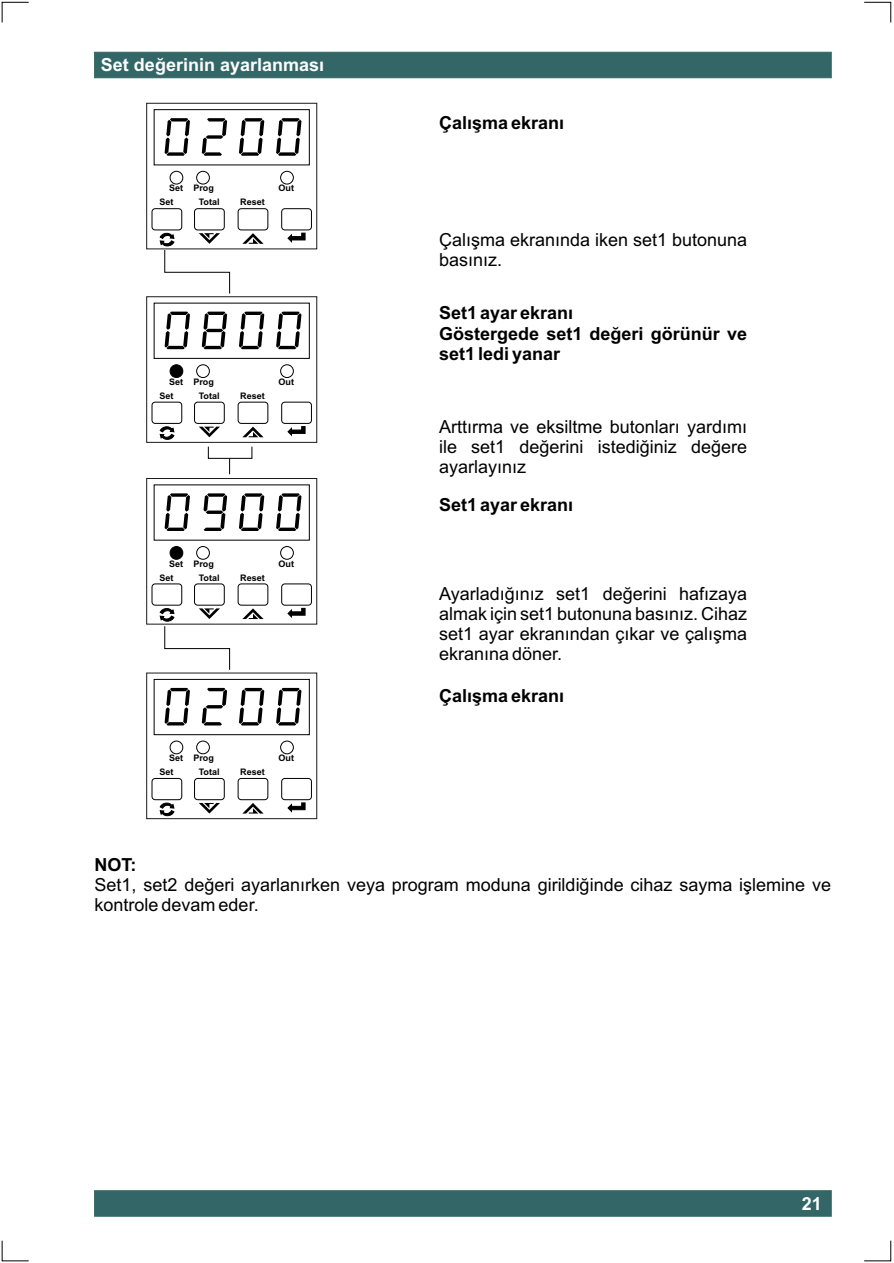
<style>
.page{position:relative;width:894px;height:1263px;background:#fff}
.page>*{position:absolute;margin:0;border:0;box-sizing:border-box;transform-origin:0 0}
.t1{font:18px/20.1px "Arial";color:#000}
.t2{font:700 18px/20.1px "Arial";color:#000}
.t3{font:700 18px "Arial";color:#fff}
.t4{font:700 9px "Arial";color:#000}
</style>
<div class="page">
<div style="left:94px;top:52px;width:737px;height:26px;background:#366;border:1px solid #366"></div>
<div style="left:94px;top:1191px;width:737px;height:25px;background:#366"></div>
<svg style="left:1px;top:1px;width:28px;height:22px"></svg>
<svg style="left:1px;top:1240px;width:28px;height:22px"></svg>
<svg style="left:864px;top:1px;width:28px;height:22px"></svg>
<svg style="left:864px;top:1240px;width:28px;height:22px"></svg>
<div style="left:147px;top:103px;width:170px;height:146px;border:1px solid #1a1a1a"></div>
<div style="left:147px;top:478px;width:170px;height:146px;border:1px solid #1a1a1a"></div>
<div style="left:196px;top:171px;width:14px;height:13px;border:1px solid #000;border-radius:50%"></div>
<div style="left:196px;top:741px;width:14px;height:13px;border:1px solid #000;border-radius:50%"></div>
<div style="left:196px;top:365px;width:14px;height:13px;border:1px solid #000;border-radius:50%"></div>
<div style="left:196px;top:546px;width:14px;height:13px;border:1px solid #000;border-radius:50%"></div>
<div style="left:280px;top:171px;width:14px;height:13px;border:1px solid #000;border-radius:50%"></div>
<div style="left:280px;top:741px;width:14px;height:13px;border:1px solid #000;border-radius:50%"></div>
<div style="left:280px;top:365px;width:14px;height:13px;border:1px solid #000;border-radius:50%"></div>
<div style="left:280px;top:546px;width:14px;height:13px;border:1px solid #000;border-radius:50%"></div>
<div style="left:282px;top:209px;width:30px;height:21px;border:1px solid #000;border-radius:3px"></div>
<div style="left:282px;top:778px;width:30px;height:22px;border:1px solid #000;border-radius:3px"></div>
<div style="left:282px;top:402px;width:30px;height:22px;border:1px solid #000;border-radius:3px"></div>
<div style="left:282px;top:584px;width:30px;height:21px;border:1px solid #000;border-radius:3px"></div>
<div style="left:194px;top:209px;width:30px;height:21px;border:1px solid #000;border-radius:3px"></div>
<div style="left:194px;top:778px;width:30px;height:22px;border:1px solid #000;border-radius:3px"></div>
<div style="left:194px;top:402px;width:30px;height:22px;border:1px solid #000;border-radius:3px"></div>
<div style="left:194px;top:584px;width:30px;height:21px;border:1px solid #000;border-radius:3px"></div>
<div style="left:238px;top:209px;width:30px;height:21px;border:1px solid #000;border-radius:3px"></div>
<div style="left:238px;top:778px;width:30px;height:22px;border:1px solid #000;border-radius:3px"></div>
<div style="left:238px;top:402px;width:30px;height:22px;border:1px solid #000;border-radius:3px"></div>
<div style="left:238px;top:584px;width:30px;height:21px;border:1px solid #000;border-radius:3px"></div>
<div style="left:154px;top:109px;width:155px;height:56px;border:1px solid #000"></div>
<div style="left:154px;top:679px;width:155px;height:56px;border:1px solid #000"></div>
<div style="left:154px;top:303px;width:155px;height:56px;border:1px solid #000"></div>
<svg style="left:202px;top:118px;width:25px;height:38px"></svg>
<svg style="left:202px;top:688px;width:25px;height:38px"></svg>
<svg style="left:202px;top:312px;width:25px;height:37px"></svg>
<svg style="left:204px;top:493px;width:23px;height:38px"></svg>
<svg style="left:239px;top:118px;width:25px;height:38px"></svg>
<svg style="left:239px;top:688px;width:25px;height:38px"></svg>
<svg style="left:239px;top:312px;width:25px;height:37px"></svg>
<svg style="left:239px;top:493px;width:25px;height:38px"></svg>
<svg style="left:276px;top:118px;width:25px;height:38px"></svg>
<svg style="left:276px;top:688px;width:25px;height:38px"></svg>
<svg style="left:276px;top:312px;width:25px;height:37px"></svg>
<svg style="left:276px;top:493px;width:25px;height:38px"></svg>
<svg style="left:288px;top:233px;width:17px;height:9px"></svg>
<svg style="left:288px;top:803px;width:17px;height:9px"></svg>
<svg style="left:288px;top:426px;width:17px;height:10px"></svg>
<svg style="left:288px;top:608px;width:17px;height:10px"></svg>
<svg style="left:199px;top:803px;width:21px;height:11px"></svg>
<svg style="left:199px;top:427px;width:21px;height:10px"></svg>
<svg style="left:242px;top:233px;width:22px;height:11px"></svg>
<svg style="left:242px;top:803px;width:22px;height:11px"></svg>
<svg style="left:242px;top:427px;width:22px;height:10px"></svg>
<svg style="left:242px;top:608px;width:22px;height:11px"></svg>
<div style="left:208px;top:446px;width:44px;height:13px;border:1px solid #000"></div>
<svg style="left:229px;top:458px;width:1px;height:16px"></svg>
<div style="left:152px;top:209px;width:30px;height:21px;border:1px solid #000;border-radius:3px"></div>
<div style="left:152px;top:778px;width:30px;height:22px;border:1px solid #000;border-radius:3px"></div>
<div style="left:152px;top:402px;width:30px;height:22px;border:1px solid #000;border-radius:3px"></div>
<div style="left:152px;top:584px;width:30px;height:21px;border:1px solid #000;border-radius:3px"></div>
<svg style="left:165px;top:118px;width:25px;height:38px"></svg>
<svg style="left:165px;top:688px;width:25px;height:38px"></svg>
<svg style="left:165px;top:312px;width:25px;height:37px"></svg>
<svg style="left:165px;top:493px;width:25px;height:38px"></svg>
<div style="left:170px;top:171px;width:13px;height:13px;border:1px solid #000;border-radius:50%"></div>
<div style="left:170px;top:741px;width:13px;height:13px;border:1px solid #000;border-radius:50%"></div>
<div style="left:170px;top:365px;width:13px;height:13px;background:#000;border:1px solid #000;border-radius:50%"></div>
<div style="left:170px;top:546px;width:13px;height:13px;background:#000;border:1px solid #000;border-radius:50%"></div>
<svg style="left:160px;top:233px;width:70px;height:61px"></svg>
<svg style="left:160px;top:803px;width:14px;height:13px"></svg>
<svg style="left:160px;top:426px;width:14px;height:14px"></svg>
<svg style="left:160px;top:608px;width:70px;height:62px"></svg>
<p class="t3" style="left:101px;top:58px;width:225px">Set deðerinin ayarlanmasý</p>
<p class="t4" style="left:169px;top:185px;width:16px">Set</p>
<p class="t4" style="left:159px;top:199px;width:16px">Set</p>
<p class="t4" style="left:193px;top:185px;width:22px">Prog</p>
<p class="t4" style="left:199px;top:199px;width:22px">Total</p>
<p class="t4" style="left:240px;top:199px;width:26px">Reset</p>
<p class="t4" style="left:279px;top:185px;width:17px">Out</p>
<p class="t4" style="left:169px;top:378px;width:16px">Set</p>
<p class="t4" style="left:159px;top:392px;width:16px">Set</p>
<p class="t4" style="left:193px;top:378px;width:22px">Prog</p>
<p class="t4" style="left:199px;top:392px;width:22px">Total</p>
<p class="t4" style="left:240px;top:392px;width:26px">Reset</p>
<p class="t4" style="left:279px;top:378px;width:17px">Out</p>
<p class="t4" style="left:169px;top:560px;width:16px">Set</p>
<p class="t4" style="left:159px;top:574px;width:16px">Set</p>
<p class="t4" style="left:193px;top:560px;width:22px">Prog</p>
<p class="t4" style="left:199px;top:574px;width:22px">Total</p>
<p class="t4" style="left:240px;top:574px;width:26px">Reset</p>
<p class="t4" style="left:279px;top:560px;width:17px">Out</p>
<p class="t4" style="left:169px;top:755px;width:16px">Set</p>
<p class="t4" style="left:159px;top:769px;width:16px">Set</p>
<p class="t4" style="left:193px;top:755px;width:22px">Prog</p>
<p class="t4" style="left:199px;top:769px;width:22px">Total</p>
<p class="t4" style="left:240px;top:769px;width:26px">Reset</p>
<p class="t4" style="left:279px;top:755px;width:17px">Out</p>
<p class="t2" style="left:439px;top:114px;width:127px">Çalýþma ekraný</p>
<p class="t1" style="left:439px;top:231px;width:310px">Çalýþma ekranýnda iken set1 butonuna basýnýz.</p>
<p class="t2" style="left:439px;top:305px;width:310px">Set1 ayar ekraný<br>Göstergede set1 deðeri görünür ve set1 ledi yanar</p>
<p class="t1" style="left:439px;top:418px;width:310px;text-align:justify">Arttýrma ve eksiltme butonlarý yardýmý ile set1 deðerini istediðiniz deðere ayarlayýnýz</p>
<p class="t2" style="left:439px;top:496px;width:136px">Set1 ayar ekraný</p>
<p class="t1" style="left:439px;top:585px;width:310px;text-align:justify">Ayarladýðýnýz set1 deðerini hafýzaya almak için set1 butonuna basýnýz. Cihaz set1 ayar ekranýndan çýkar ve çalýþma ekranýna döner.</p>
<p class="t2" style="left:439px;top:687px;width:127px">Çalýþma ekraný</p>
<p class="t2" style="left:95px;top:856px;width:43px">NOT:</p>
<p class="t1" style="left:95px;top:877px;width:738px">Set1, set2 deðeri ayarlanýrken veya program moduna girildiðinde cihaz sayma iþlemine ve kontrole devam eder.</p>
<p class="t3" style="left:802px;top:1197px;width:22px">21</p>
</div>
